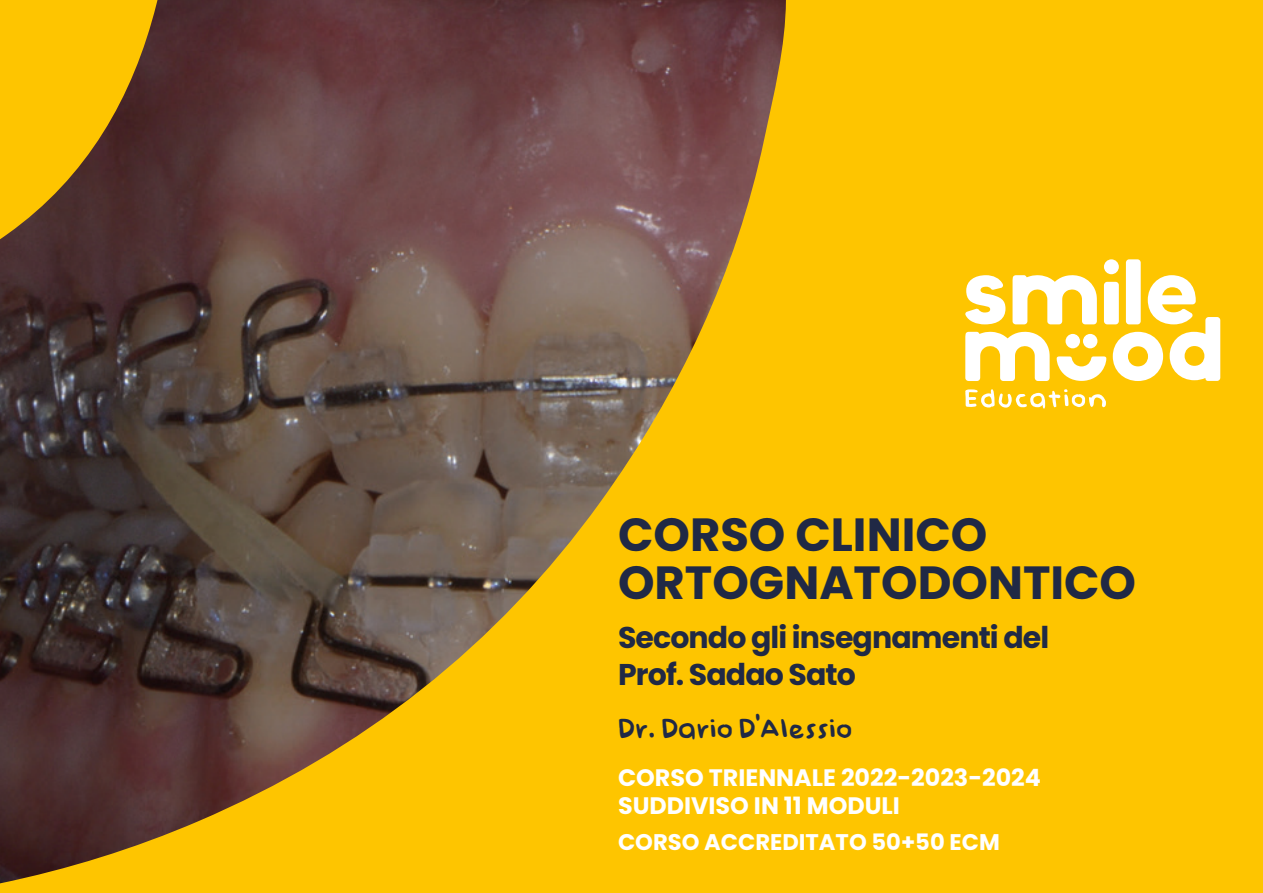
<style>
.page{position:relative;width:1263px;height:893px;background:#fec500}
.page>*{position:absolute;margin:0;border:0;box-sizing:border-box;transform-origin:0 0}
.t1{font:700 46.5px/48px "Poppins";color:#202945}
.t2{font:31.5px "Baby Doll";letter-spacing:-.03em;color:#202945}
.t3{font:700 30px/36.5px "Poppins";letter-spacing:-.03em;color:#202945}
.t4{font:700 23.85px/28.7px "Poppins";color:#fff}
.t5{font:700 22.65px "Poppins";color:#fff}
</style>
<div class="page">
<img style="left:0;top:0;width:786px;height:883px">
<svg style="left:965px;top:389px;width:141px;height:19px"></svg>
<svg style="left:965px;top:259px;width:255px;height:122px"></svg>
<h1 class="t1" style="left:618px;top:511px;width:520px">CORSO CLINICO<br>ORTOGNATODONTICO</h1>
<p class="t3" style="left:618px;top:620px;width:433px">Secondo gli insegnamenti del<br>Prof. Sadao Sato</p>
<h2 class="t2" style="left:618px;top:712px;width:236px">Dr. Dario D’Alessio</h2>
<p class="t4" style="left:618px;top:763px;width:424px">CORSO TRIENNALE 2022-2023-2024<br>SUDDIVISO IN 11 MODULI</p>
<p class="t5" style="left:618px;top:829px;width:383px">CORSO ACCREDITATO 50+50 ECM</p>
</div>
